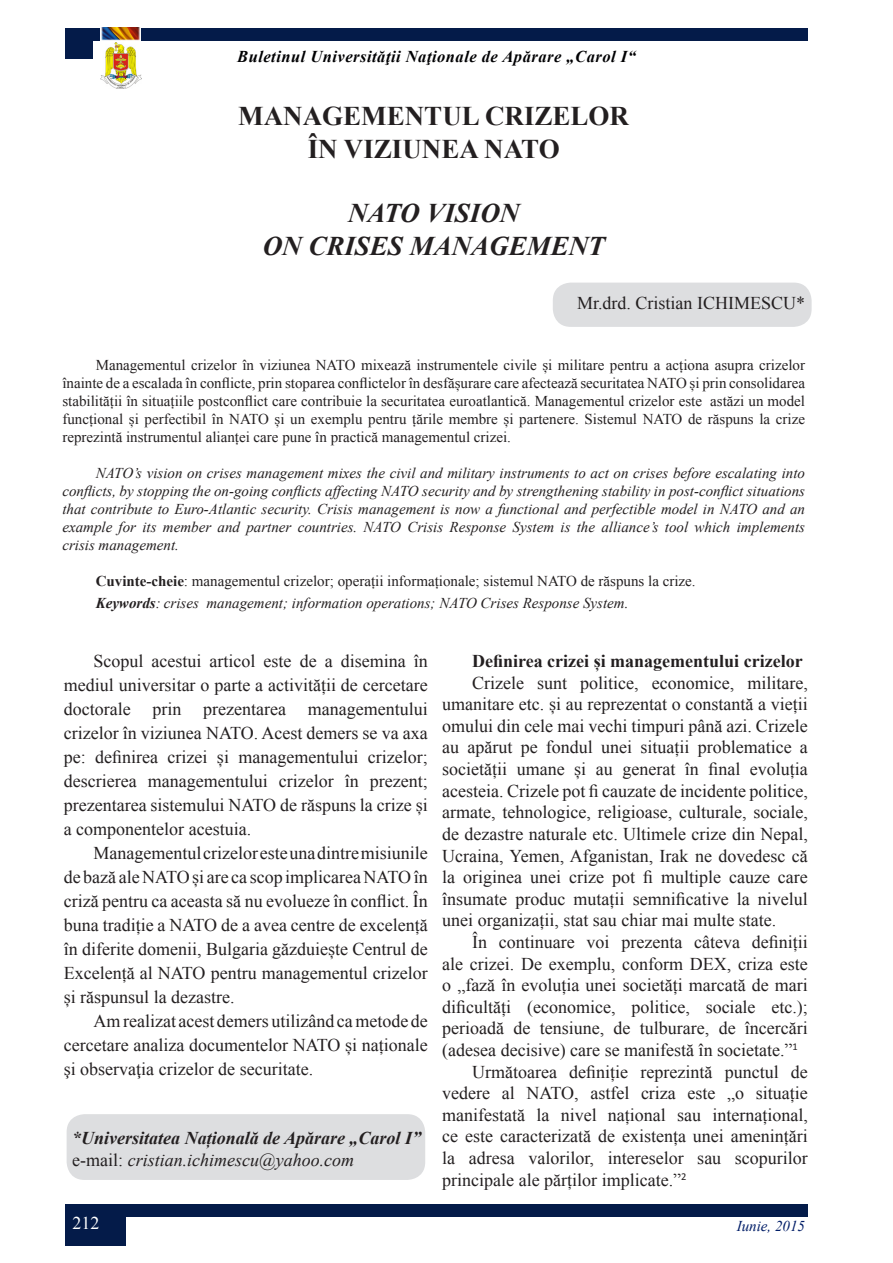
<style>
.page{position:relative;width:893px;height:1263px;background:#fff}
.page>*{position:absolute;margin:0;border:0;box-sizing:border-box;transform-origin:0 0}
.No_Spacing1{font:700 27px "Times New Roman";color:#231f20}
.Heading_1{font:italic 700 27px "Times New Roman";color:#231f20}
.t1{font:18px/21.6px "Times New Roman";color:#231f20;text-align:justify}
.t2{font:italic 700 18px "Times New Roman";color:#231f20}
.t3{font:700 18px "Times New Roman";color:#231f20}
.t4{font:italic 18px "Times New Roman";color:#231f20}
.t5{font:18px "Times New Roman";color:#fff}
.t6{font:italic 700 16.5px "Times New Roman";letter-spacing:.03em;color:#000103}
.t7{font:15px/18px "Times New Roman";color:#231f20;text-align:justify}
.t8{font:italic 15px/18px "Times New Roman";color:#231f20;text-align:justify}
.t9{font:italic 15px "Times New Roman";color:#001d67}
.s1{font-weight:700}
.s2{font-style:normal}
</style>
<div class="page">
<img style="left:101px;top:43px;width:40px;height:45px">
<div style="left:65px;top:1204px;width:743px;height:12px;background:#041b49"></div>
<div style="left:65px;top:1216px;width:61px;height:30px;background:#041b49"></div>
<div style="left:65px;top:28px;width:743px;height:12px;background:#041b49"></div>
<img style="left:101px;top:27px;width:40px;height:14px">
<div style="left:65px;top:37px;width:28px;height:22px;background:#041b49"></div>
<div style="left:553px;top:283px;width:259px;height:44px;background:#dddee0;border-radius:18px"></div>
<div style="left:67px;top:1114px;width:358px;height:66px;background:#dddee0;border-radius:18px"></div>
<p class="t6" style="left:237px;top:45px;width:400px">Buletinul Universităţii Naţionale de Apărare „Carol I“</p>
<p class="No_Spacing1" style="left:238px;top:97px;width:392px">MANAGEMENTUL CRIZELOR</p>
<p class="No_Spacing1" style="left:308px;top:129px;width:254px">ÎN VIZIUNEA NATO</p>
<p class="Heading_1" style="left:348px;top:194px;width:173px">NATO VISION</p>
<p class="Heading_1" style="left:263px;top:227px;width:344px">ON CRISES MANAGEMENT</p>
<p class="t1" style="left:577px;top:291px;width:230px">Mr.drd. Cristian ICHIMESCU*</p>
<p class="t7" style="left:62px;top:355px;width:744px;text-indent:33px">Managementul crizelor în viziunea NATO mixează instrumentele civile și militare pentru a acționa asupra crizelor înainte de a escalada în conflicte, prin stoparea conflictelor în desfășurare care afectează securitatea NATO și prin consolidarea stabilității în situațiile postconflict care contribuie la securitatea euroatlantică. Managementul crizelor este astăzi un model funcțional și perfectibil în NATO și un exemplu pentru țările membre și partenere. Sistemul NATO de răspuns la crize reprezintă instrumentul alianței care pune în practică managementul crizei.</p>
<p class="t8" style="left:62px;top:464px;width:744px;text-indent:33px">NATO’s vision on crises management mixes the civil and military instruments to act on crises before escalating into conflicts, by stopping the on-going conflicts affecting NATO security and by strengthening stability in post-conflict situations that contribute to Euro-Atlantic security. Crisis management is now a functional and perfectible model in NATO and an example for its member and partner countries. NATO Crisis Response System is the alliance’s tool which implements crisis management.</p>
<p class="t7" style="left:96px;top:571px;width:601px"><span class="s1">Cuvinte-cheie</span>: managementul crizelor; operații informaționale; sistemul NATO de răspuns la crize.</p>
<p class="t8" style="left:96px;top:593px;width:534px"><span class="s1">Keywords</span>: crises management; information operations; NATO Crises Response System.</p>
<p class="t1" style="left:64px;top:649px;width:365px;line-height:24px;text-indent:30px">Scopul acestui articol este de a disemina în mediul universitar o parte a activității de cercetare doctorale prin prezentarea managementului crizelor în viziunea NATO. Acest demers se va axa pe: definirea crizei și managementului crizelor; descrierea managementului crizelor în prezent; prezentarea sistemului NATO de răspuns la crize și a componentelor acestuia.</p>
<p class="t1" style="left:64px;top:841px;width:365px;line-height:24px;text-indent:30px">Managementul crizelor este una dintre misiunile de bază ale NATO și are ca scop implicarea NATO în criză pentru ca aceasta să nu evolueze în conflict. În buna tradiție a NATO de a avea centre de excelență în diferite domenii, Bulgaria găzduiește Centrul de Excelență al NATO pentru managementul crizelor și răspunsul la dezastre.</p>
<p class="t1" style="left:64px;top:1009px;width:365px;line-height:24px;text-indent:30px">Am realizat acest demers utilizând ca metode de cercetare analiza documentelor NATO și naționale şi observaţia crizelor de securitate.</p>
<p class="t2" style="left:72px;top:1126px;width:350px">*Universitatea Națională de Apărare „Carol I”</p>
<p class="t4" style="left:72px;top:1148px;width:284px"><span class="s2">e-mail:</span> cristian.ichimescu@yahoo.com</p>
<p class="t3" style="left:472px;top:648px;width:332px">Definirea crizei și managementului crizelor</p>
<p class="t1" style="left:442px;top:671px;width:367px;text-indent:30px">Crizele sunt politice, economice, militare, umanitare etc. și au reprezentat o constantă a vieții omului din cele mai vechi timpuri până azi. Crizele au apărut pe fondul unei situații problematice a societății umane și au generat în final evoluția acesteia. Crizele pot fi cauzate de incidente politice, armate, tehnologice, religioase, culturale, sociale, de dezastre naturale etc. Ultimele crize din Nepal, Ucraina, Yemen, Afganistan, Irak ne dovedesc că la originea unei crize pot fi multiple cauze care însumate produc mutații semnificative la nivelul unei organizații, stat sau chiar mai multe state.</p>
<p class="t1" style="left:442px;top:930px;width:367px;text-indent:30px">În continuare voi prezenta câteva definiții ale crizei. De exemplu, conform DEX, criza este o „fază în evoluția unei societăți marcată de mari dificultăți (economice, politice, sociale etc.); perioadă de tensiune, de tulburare, de încercări (adesea decisive) care se manifestă în societate.”<sup>1</sup></p>
<p class="t1" style="left:442px;top:1060px;width:367px;text-indent:30px">Următoarea definiție reprezintă punctul de vedere al NATO, astfel criza este „o situație manifestată la nivel național sau internațional, ce este caracterizată de existența unei amenințări la adresa valorilor, intereselor sau scopurilor principale ale părților implicate.”<sup>2</sup></p>
<p class="t5" style="left:73px;top:1210px;width:28px">212</p>
<p class="t9" style="left:737px;top:1216px;width:70px">Iunie, 2015</p>
</div>
